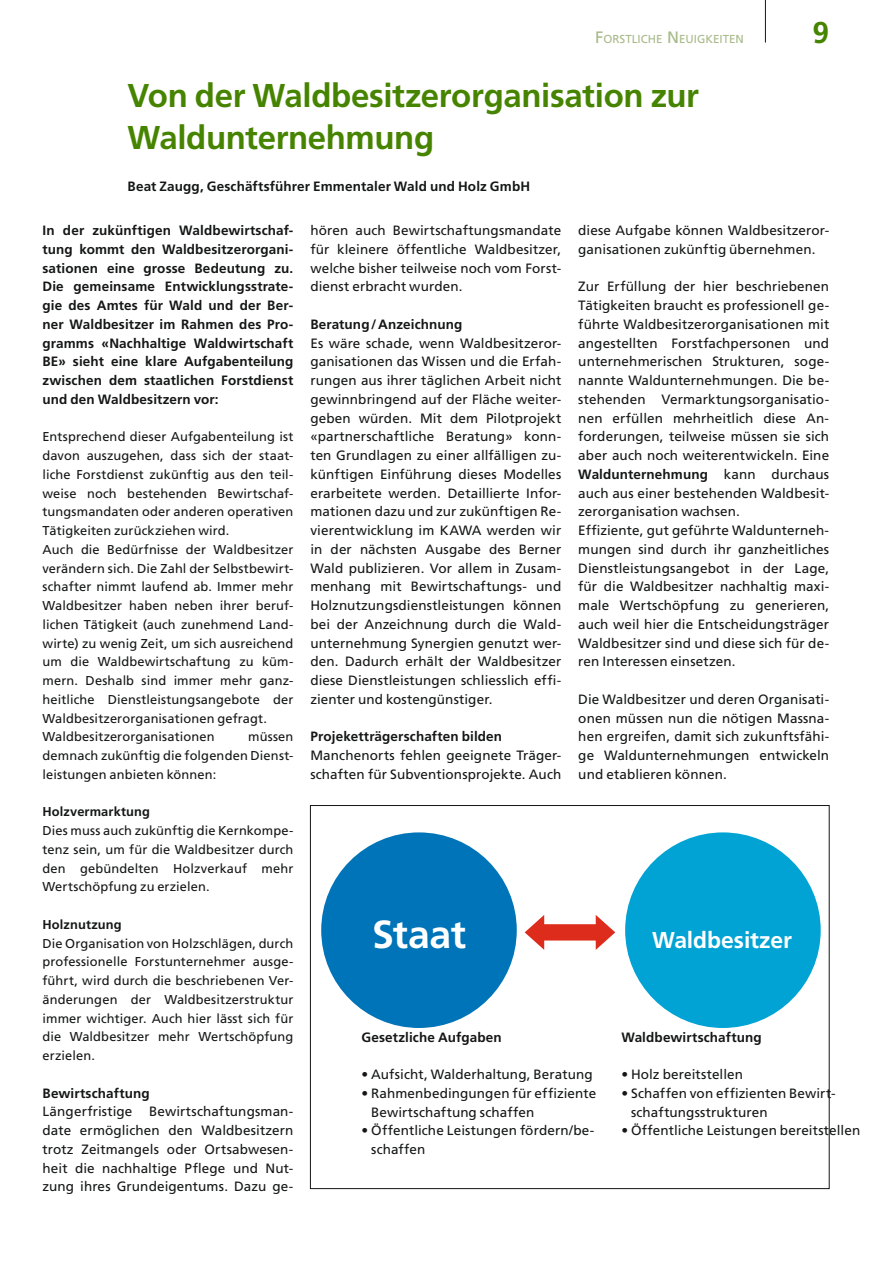
<style>
.page{position:relative;width:893px;height:1263px;background:#fff}
.page>*{position:absolute;margin:0;border:0;box-sizing:border-box;transform-origin:0 0}
.t1{font:700 39.15px "Frutiger LT";letter-spacing:-.01em;color:#fff}
.t2{font:700 33px/42px "Frutiger LT";letter-spacing:-.01em;color:#468400}
.t3{font:700 30px "Frutiger LT";color:#468400}
.t4{font:700 22.8px "Frutiger LT";letter-spacing:-.005em;color:#fff}
.t5{font:13.5px/18.8px "Frutiger LT";letter-spacing:.01em;color:#151616}
.t6{font:700 13.5px/18.8px "Frutiger LT";letter-spacing:.01em;color:#151616;text-align:justify}
.t7{font:12.9px/18.8px "Frutiger LT";letter-spacing:.01em;color:#151616;text-align:justify}
.t8{font:700 12.9px "Frutiger LT";letter-spacing:.01em;color:#151616}
.t9{font:11.55px "Frutiger LT";color:#a6ba87}
.s1{font-size:16.5px}
.s2{font-weight:700}
</style>
<div class="page">
<hr style="left:765px;top:0;width:1px;height:43px;background:#151616">
<div style="left:321px;top:832px;width:196px;height:196px;background:#0074b8;border-radius:50%"></div>
<div style="left:625px;top:832px;width:196px;height:196px;background:#00a3d4;border-radius:50%"></div>
<div style="left:544px;top:924px;width:52px;height:16px;background:#dd2b1c"></div>
<svg style="left:525px;top:915px;width:19px;height:35px"></svg>
<svg style="left:596px;top:915px;width:19px;height:35px"></svg>
<p class="t9" style="left:595px;top:34px;width:150px"><span class="s1">F</span>ORSTLICHE <span class="s1">N</span>EUIGKEITEN</p>
<h3 class="t3" style="left:812px;top:20px;width:18px">9</h3>
<h2 class="t2" style="left:128px;top:77px;width:573px">Von der Waldbesitzerorganisation zur<br>Waldunternehmung</h2>
<p class="t6" style="left:128px;top:178px;width:404px">Beat Zaugg, Geschäftsführer Emmentaler Wald und Holz GmbH</p>
<p class="t5" style="left:310px;top:222px;width:252px;text-align:justify">hören auch Bewirtschaftungsmandate für kleinere öffentliche Waldbesitzer, welche bisher teilweise noch vom Forst&shy;dienst erbracht wurden.</p>
<p class="t6" style="left:310px;top:316px;width:154px">Beratung / Anzeichnung</p>
<p class="t5" style="left:310px;top:335px;width:252px;text-align:justify">Es wäre schade, wenn Waldbesitzeror&shy;ganisationen das Wissen und die Erfah&shy;rungen aus ihrer täglichen Arbeit nicht gewinnbringend auf der Fläche weiter&shy;geben würden. Mit dem Pilotprojekt «partnerschaftliche Beratung» konn&shy;ten Grundlagen zu einer allfälligen zu&shy;künftigen Einführung dieses Modelles erarbeitete werden. Detaillierte Infor&shy;mationen dazu und zur zukünftigen Re&shy;vierentwicklung im KAWA werden wir in der nächsten Ausgabe des Berner Wald publizieren. Vor allem in Zusam&shy;menhang mit Bewirtschaftungs- und Holznutzungsdienstleistungen können bei der Anzeichnung durch die Wald&shy;unternehmung Synergien genutzt wer&shy;den. Dadurch erhält der Waldbesitzer diese Dienstleistungen schliesslich effi&shy;zienter und kostengünstiger.</p>
<p class="t6" style="left:310px;top:728px;width:193px">Projeketträgerschaften bilden</p>
<p class="t5" style="left:310px;top:747px;width:252px">Manchenorts fehlen geeignete Träger&shy;schaften für Subventionsprojekte. Auch</p>
<p class="t6" style="left:43px;top:222px;width:252px">In der zukünftigen Waldbewirtschaf&shy;tung kommt den Waldbesitzeror gani&shy;sationen eine grosse Bedeutung zu.<br>Die gemeinsame Entwicklungsstrate&shy;gie des Amtes für Wald und der Ber&shy;ner Waldbesitzer im Rahmen des Pro&shy;gramms «Nachhaltige Waldwirtschaft BE» sieht eine klare Aufgabenteilung zwischen dem staatlichen Forstdienst und den Waldbesitzern vor:</p>
<p class="t7" style="left:43px;top:428px;width:252px;text-align:left">Entsprechend dieser Aufgabenteilung ist davon auszugehen, dass sich der staat&shy;liche Forstdienst zukünftig aus den teil&shy;weise noch bestehenden Bewirtschaf&shy;tungsmandaten oder anderen operativen Tätigkeiten zurückziehen wird.<br>Auch die Bedürfnisse der Waldbesitzer verändern sich. Die Zahl der Selbstbewirt&shy;schafter nimmt laufend ab. Immer mehr Waldbesitzer haben neben ihrer beruf&shy;lichen Tätigkeit (auch zunehmend Land&shy;wirte) zu wenig Zeit, um sich ausreichend um die Waldbewirtschaftung zu küm&shy;mern. Deshalb sind immer mehr ganz&shy;heitliche Dienstleistungsangebote der Waldbesitzerorganisationen gefragt.<br>Waldbesitzerorganisationen</p>
<p class="t5" style="left:578px;top:222px;width:252px">diese Aufgabe können Waldbesitzeror&shy;ganisationen zukünftig übernehmen.</p>
<p class="t5" style="left:578px;top:278px;width:252px">Zur Erfüllung der hier beschriebenen Tätigkeiten braucht es professionell ge - führte Waldbesitzerorganisationen mit angestellten Forstfachpersonen und unternehmerischen Strukturen, soge&shy;nannte Waldunternehmungen. Die be - stehenden Vermarktungsorganisatio&shy;nen erfüllen mehrheitlich diese An&shy;forderungen, teilweise müssen sie sich aber auch noch weiterentwickeln. Eine <span class="s2">Waldunternehmung</span> kann durchaus auch aus einer bestehenden Waldbesit&shy;zerorganisation wachsen.<br>Effiziente, gut geführte Waldunterneh&shy;mungen sind durch ihr ganzheitliches Dienstleistungsangebot in der Lage, für die Waldbesitzer nachhaltig maxi&shy;male Wertschöpfung zu generieren, auch weil hier die Entscheidungsträger Waldbesitzer sind und diese sich für de&shy;ren Interessen einsetzen.</p>
<p class="t5" style="left:578px;top:691px;width:252px;text-align:justify">Die Waldbesitzer und deren Organisati&shy;onen müssen nun die nötigen Massna&shy;hen ergreifen, damit sich zukunftsfähi&shy;ge Waldunternehmungen entwickeln und etablieren können.</p>
<p class="t7" style="left:43px;top:728px;width:252px;text-indent:206px">müssen demnach zukünftig die folgenden Dienst&shy;leistungen anbieten können:</p>
<p class="t8" style="left:43px;top:807px;width:109px">Holzvermarktung</p>
<p class="t7" style="left:43px;top:822px;width:252px">Dies muss auch zukünftig die Kernkompe&shy;tenz sein, um für die Waldbesitzer durch den gebündelten Holzverkauf mehr Wertschöpfung zu erzielen.</p>
<p class="t8" style="left:43px;top:919px;width:81px">Holznutzung</p>
<p class="t7" style="left:43px;top:935px;width:252px">Die Organisation von Holzschlägen, durch professionelle Forstunternehmer ausge&shy;führt, wird durch die beschriebenen Ver&shy;änderungen der Waldbesitzerstruktur immer wichtiger. Auch hier lässt sich für die Waldbesitzer mehr Wertschöpfung erzielen.</p>
<p class="t6" style="left:43px;top:1084px;width:109px">Bewirtschaftung</p>
<p class="t5" style="left:43px;top:1103px;width:252px;text-align:justify">Längerfristige Bewirtschaftungsman&shy;date ermöglichen den Waldbesitzern trotz Zeitmangels oder Ortsabwesen&shy;heit die nachhaltige Pflege und Nut&shy;zung ihres Grundeigentums. Dazu ge-</p>
<h1 class="t1" style="left:372px;top:918px;width:95px">Staat</h1>
<h3 class="t4" style="left:652px;top:930px;width:141px">Waldbesitzer</h3>
<p class="t6" style="left:361px;top:1028px;width:142px">Gesetzliche Aufgaben</p>
<p class="t5" style="left:361px;top:1066px;width:233px">• Aufsicht, Walderhaltung, Beratung</p>
<p class="t5" style="left:371px;top:1085px;width:227px;text-indent:-10px">• Rahmenbedingungen für effiziente<br>Bewirtschaftung schaffen</p>
<p class="t5" style="left:371px;top:1122px;width:225px;text-indent:-10px">• Öffentliche Leistungen fördern/be&shy;schaffen</p>
<p class="t6" style="left:621px;top:1028px;width:142px">Waldbewirtschaftung</p>
<p class="t5" style="left:621px;top:1066px;width:123px">• Holz bereitstellen</p>
<p class="t5" style="left:631px;top:1085px;width:206px;text-indent:-10px">• Schaffen von effizienten Bewirt&shy;schaftungsstrukturen</p>
<p class="t5" style="left:621px;top:1122px;width:240px">• Öffentliche Leistungen bereitstellen</p>
</div>
